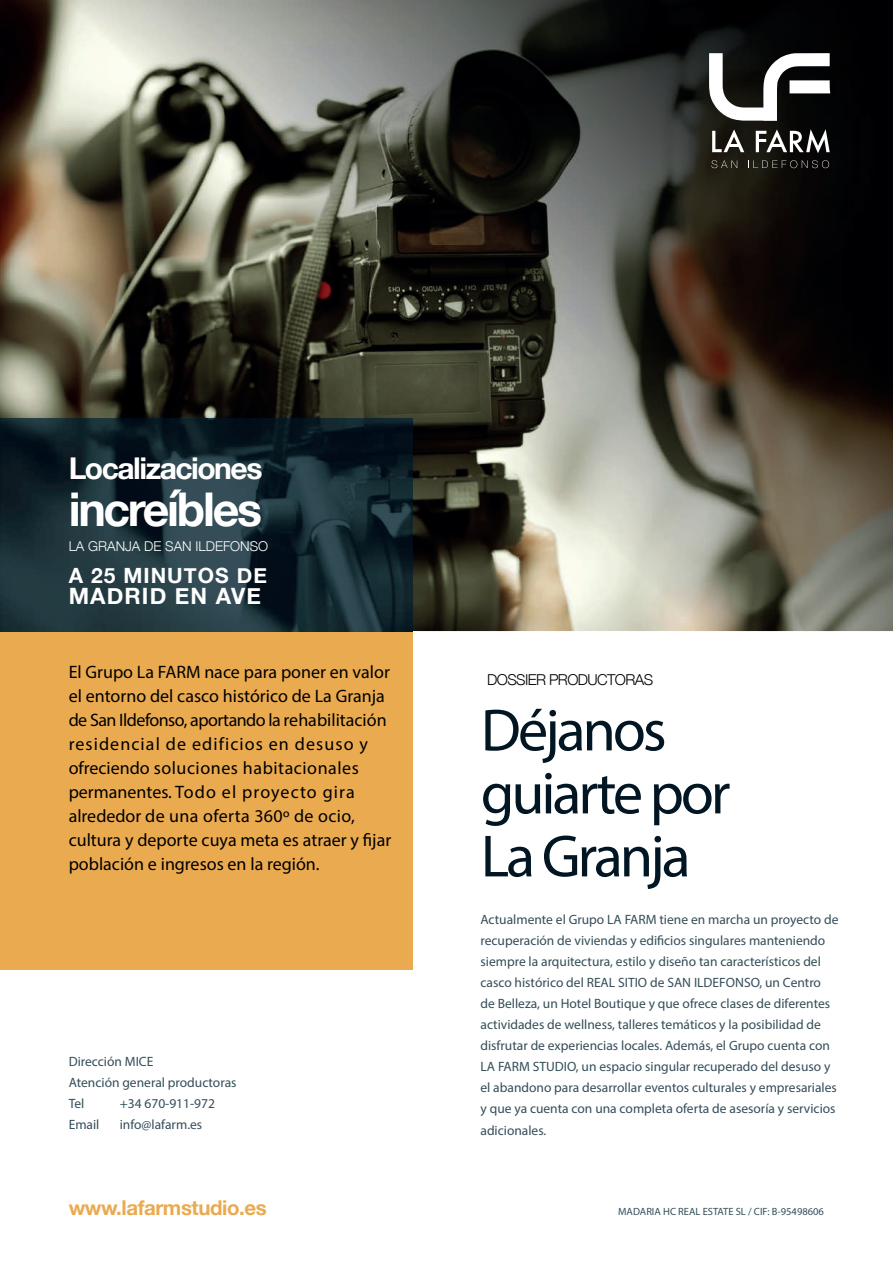
<style>
.page{position:relative;width:893px;height:1263px;background:#fff}
.page>*{position:absolute;margin:0;border:0;box-sizing:border-box;transform-origin:0 0}
.t1{font:60px/63px "Myriad Pro";letter-spacing:-.05em;color:#011622}
.t2{font:700 46.5px "Helvetica Neue";letter-spacing:-.05em;color:#fff}
.t3{font:700 30px "Helvetica Neue";letter-spacing:-.05em;color:#fff}
.t4{font:700 22.5px "Helvetica Neue";letter-spacing:.05em;color:#fff}
.t5{font:700 21px "Helvetica Neue";letter-spacing:.05em;color:#fff}
.t6{font:700 20.4px "Helvetica Neue";letter-spacing:-.02em;color:#eaaa4f}
.t7{font:18px/24px "Myriad Pro";color:#000}
.t8{font:300 15px "Helvetica Neue";letter-spacing:-.04em;color:#000}
.t9{font:13.5px/21px "Myriad Pro";color:#344d59}
.t10{font:300 13.5px "Helvetica Neue";color:#fff}
.t11{font:10.5px "Myriad Pro";color:#344d59}
</style>
<div class="page">
<img style="left:0;top:0;width:893px;height:631px">
<div style="left:0;top:631px;width:412px;height:339px;background:#eaaa4f"></div>
<img style="left:0;top:419px;width:412px;height:212px">
<svg style="left:709px;top:53px;width:121px;height:68px"></svg>
<svg style="left:712px;top:129px;width:32px;height:23px"></svg>
<svg style="left:756px;top:129px;width:74px;height:24px"></svg>
<svg style="left:711px;top:160px;width:26px;height:8px"></svg>
<svg style="left:748px;top:160px;width:81px;height:8px"></svg>
<h3 class="t3" style="left:69px;top:445px;width:195px">Localizaciones</h3>
<h2 class="t2" style="left:69px;top:473px;width:195px">increíbles</h2>
<p class="t10" style="left:69px;top:536px;width:201px">LA GRANJA DE SAN ILDEFONSO</p>
<h3 class="t5" style="left:69px;top:559px;width:200px">A 25 MINUTOS DE</h3>
<h3 class="t4" style="left:69px;top:578px;width:194px">MADRID EN AVE</h3>
<p class="t7" style="left:69px;top:660px;width:324px">El Grupo La FARM nace para poner en valor el entorno del casco histórico de La Granja de San Ildefonso, aportando la rehabilitación residencial de edificios en desuso y ofreciendo soluciones habitacionales permanentes. Todo el proyecto gira alrededor de una oferta 360º de ocio, cultura y deporte cuya meta es atraer y fijar población e ingresos en la región.</p>
<p class="t9" style="left:69px;top:1051px;width:169px">Dirección MICE<br>Atención general productoras<br>Tel</p>
<p class="t9" style="left:120px;top:1093px;width:97px">+34 670-911-972</p>
<p class="t9" style="left:69px;top:1114px;width:32px">Email</p>
<p class="t9" style="left:120px;top:1114px;width:84px">info@lafarm.es</p>
<h3 class="t6" style="left:69px;top:1191px;width:199px">www.lafarmstudio.es</h3>
<p class="t8" style="left:487px;top:668px;width:167px">DOSSIER PRODUCTORAS</p>
<h1 class="t1" style="left:481px;top:698px;width:251px">Déjanos guiarte por<br>La Granja</h1>
<p class="t9" style="left:480px;top:909px;width:359px">Actualmente el Grupo LA FARM tiene en marcha un proyecto de recuperación de viviendas y edificios singulares manteniendo siempre la arquitectura, estilo y diseño tan característicos del casco histórico del REAL SITIO de SAN ILDEFONSO, un Centro de Belleza, un Hotel Boutique y que ofrece clases de diferentes actividades de wellness, talleres temáticos y la posibilidad de disfrutar de experiencias locales. Además, el Grupo cuenta con LA FARM STUDIO, un espacio singular recuperado del desuso y el abandono para desarrollar eventos culturales y empresariales y que ya cuenta con una completa oferta de asesoría y servicios adicionales.</p>
<p class="t11" style="left:618px;top:1205px;width:207px">MADARIA HC REAL ESTATE SL / CIF: B-95498606</p>
</div>
